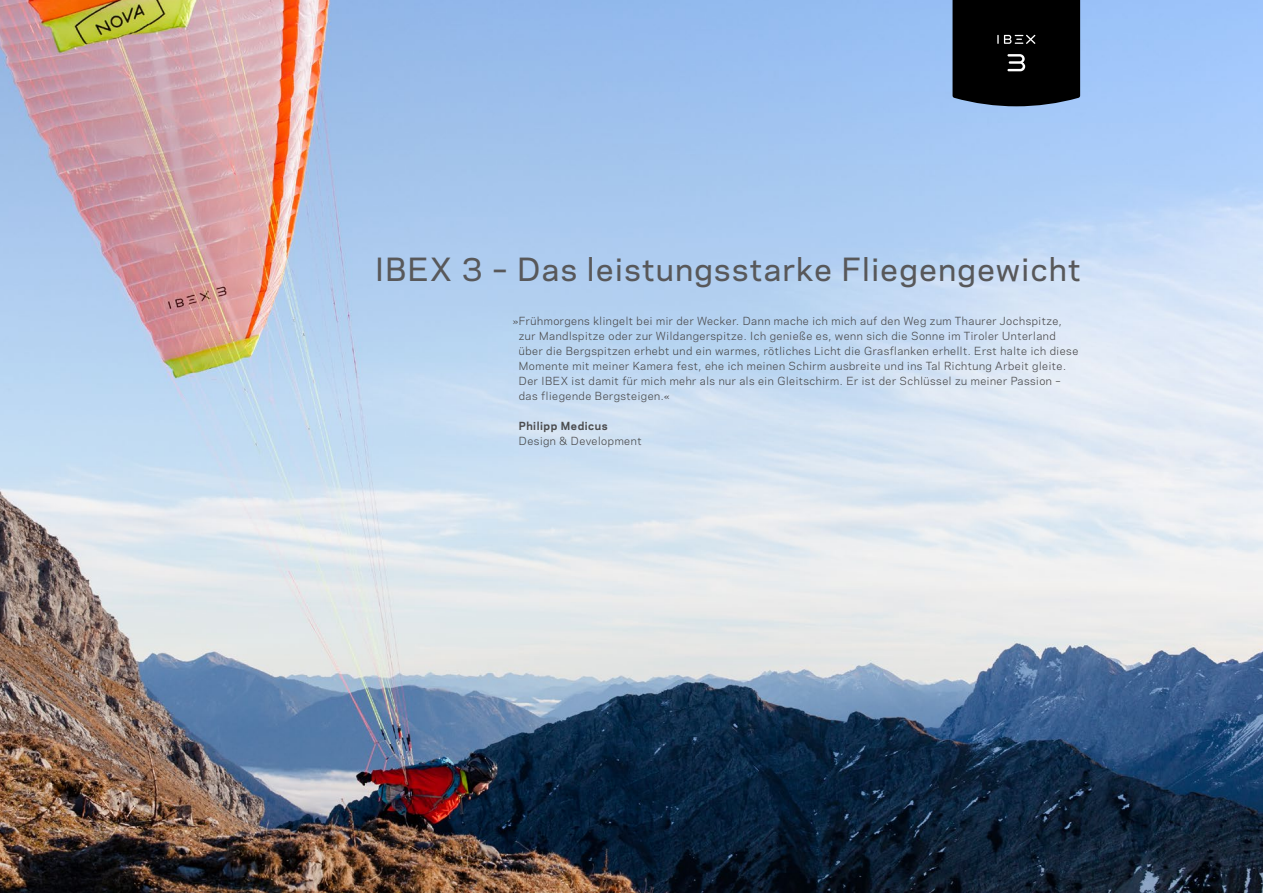
<style>
.page{position:relative;width:1263px;height:893px;background:#fff}
.page>*{position:absolute;margin:0;border:0;box-sizing:border-box;transform-origin:0 0}
.t1{font:500 30px "Galaxie Polaris";letter-spacing:.05em;color:#58585a}
.t2{font:10.5px/15px "Galaxie Polaris";letter-spacing:.05em;color:#4b4b4d}
.t3{font:700 10.5px "Galaxie Polaris";letter-spacing:.05em;color:#4b4b4d}
</style>
<div class="page">
<img style="left:0;top:0;width:1263px;height:893px">
<div style="left:952px;top:0;width:128px;height:106px;background:#000"></div>
<h1 class="t1" style="left:375px;top:247px;width:707px">IBEX 3 – Das leistungsstarke Fliegengewicht</h1>
<p class="t2" style="left:519px;top:313px;width:561px;text-indent:-6px">»Frühmorgens klingelt bei mir der Wecker. Dann mache ich mich auf den Weg zum Thaurer Jochspitze, zur Mandlspitze oder zur Wildangerspitze. Ich genieße es, wenn sich die Sonne im Tiroler Unterland über die Bergspitzen erhebt und ein warmes, rötliches Licht die Grasflanken erhellt. Erst halte ich diese Momente mit meiner Kamera fest, ehe ich meinen Schirm ausbreite und ins Tal Richtung Arbeit gleite.<br>Der IBEX ist damit für mich mehr als nur als ein Gleitschirm. Er ist der Schlüssel zu meiner Passion – das fliegende Bergsteigen.«</p>
<p class="t3" style="left:519px;top:418px;width:90px">Philipp Medicus</p>
<p class="t2" style="left:519px;top:433px;width:124px">Design &amp; Development</p>
</div>
